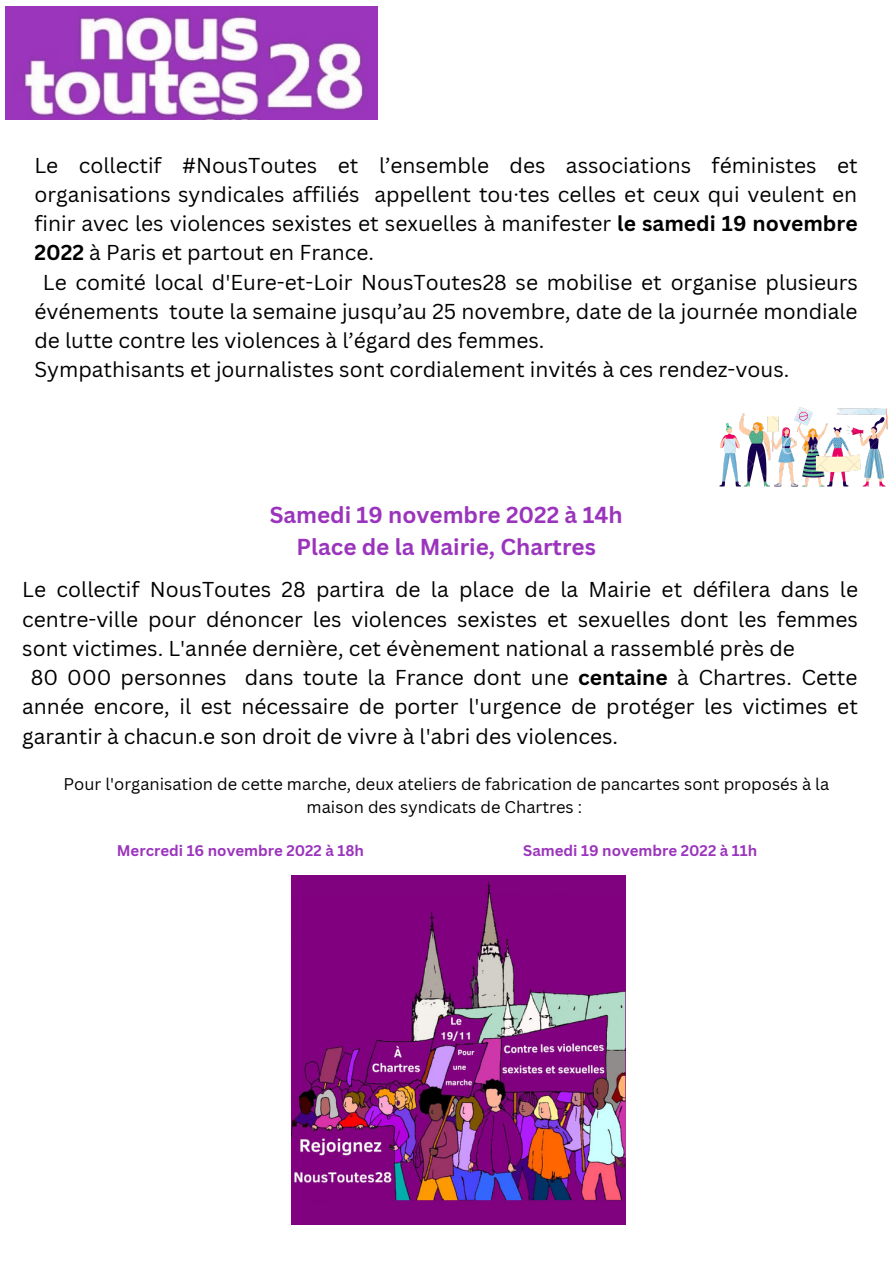
<style>
.page{position:relative;width:893px;height:1264px;background:#fff}
.page>*{position:absolute;margin:0;border:0;box-sizing:border-box;transform-origin:0 0}
.t1{font:700 22.5px/31.5px "Canva Sans";color:#9b34bc;text-align:center}
.t2{font:21px "Canva Sans";color:#000}
.t3{font:16.5px/22.5px "Canva Sans";color:#000;text-align:center}
.t4{font:700 15px "Canva Sans";color:#9b34bc}
.s1{font-weight:700}
</style>
<div class="page">
<img style="left:6px;top:7px;width:371px;height:112px">
<img style="left:719px;top:407px;width:168px;height:79px">
<img style="left:291px;top:875px;width:334px;height:349px">
<p class="t2" style="left:34px;top:150px;width:824px">Le collectif #NousToutes et l’ensemble des associations féministes et</p>
<p class="t2" style="left:34px;top:179px;width:824px">organisations syndicales affiliés appellent tou·tes celles et ceux qui veulent en</p>
<p class="t2" style="left:34px;top:209px;width:824px">finir avec les violences sexistes et sexuelles à manifester <span class="s1">le samedi 19 novembre</span></p>
<p class="t2" style="left:34px;top:238px;width:341px"><span class="s1">2022</span> à Paris et partout en France.</p>
<p class="t2" style="left:43px;top:267px;width:816px">Le comité local d'Eure-et-Loir NousToutes28 se mobilise et organise plusieurs</p>
<p class="t2" style="left:34px;top:296px;width:824px">événements toute la semaine jusqu’au 25 novembre, date de la journée mondiale</p>
<p class="t2" style="left:34px;top:325px;width:511px">de lutte contre les violences à l’égard des femmes.</p>
<p class="t2" style="left:34px;top:355px;width:756px">Sympathisants et journalistes sont cordialement invités à ces rendez-vous.</p>
<p class="t1" style="left:270px;top:498px;width:354px">Samedi 19 novembre 2022 à 14h<br>Place de la Mairie, Chartres</p>
<p class="t2" style="left:22px;top:575px;width:837px">Le collectif NousToutes 28 partira de la place de la Mairie et défilera dans le</p>
<p class="t2" style="left:22px;top:604px;width:837px">centre-ville pour dénoncer les violences sexistes et sexuelles dont les femmes</p>
<p class="t2" style="left:22px;top:633px;width:774px">sont victimes. L'année dernière, cet évènement national a rassemblé près de</p>
<p class="t2" style="left:31px;top:662px;width:828px">80 000 personnes dans toute la France dont une <span class="s1">centaine</span> à Chartres. Cette</p>
<p class="t2" style="left:22px;top:692px;width:837px">année encore, il est nécessaire de porter l'urgence de protéger les victimes et</p>
<p class="t2" style="left:22px;top:721px;width:597px">garantir à chacun.e son droit de vivre à l'abri des violences.</p>
<p class="t3" style="left:63px;top:772px;width:767px">Pour l'organisation de cette marche, deux ateliers de fabrication de pancartes sont proposés à la maison des syndicats de Chartres :</p>
<p class="t4" style="left:117px;top:839px;width:249px">Mercredi 16 novembre 2022 à 18h</p>
<p class="t4" style="left:523px;top:839px;width:235px">Samedi 19 novembre 2022 à 11h</p>
</div>
